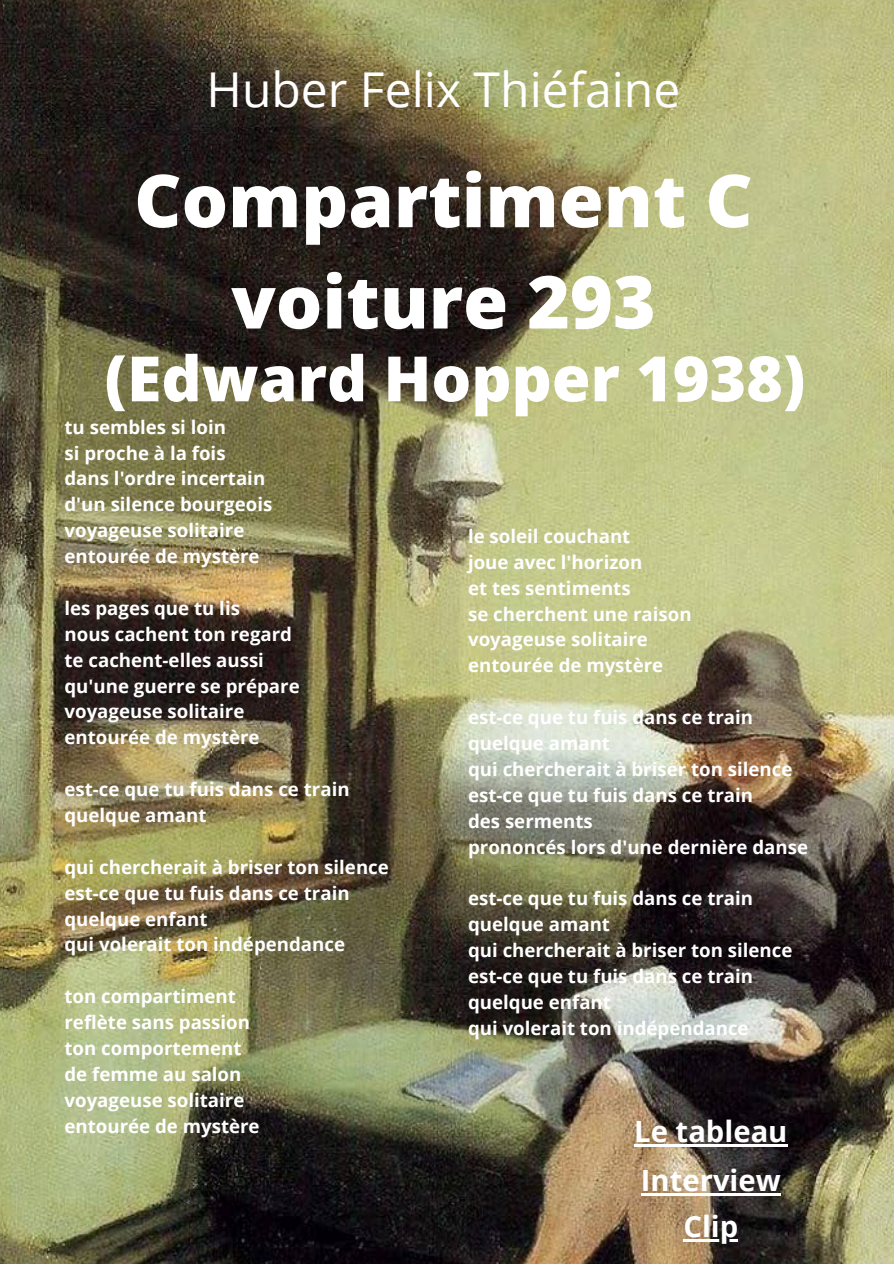
<style>
.page{position:relative;width:894px;height:1264px;background:#fff}
.page>*{position:absolute;margin:0;border:0;box-sizing:border-box;transform-origin:0 0}
.t1{font:800 73.05px/101.2px "Open Sans";color:#fff;text-align:center}
.t2{font:800 62.55px "Open Sans";color:#fff}
.t3{font:48px "Open Sans";color:#fff}
.t4{font:700 29.25px "Open Sans";color:#fff}
.t5{font:700 18.6px "Open Sans";color:#fff}
</style>
<div class="page">
<img style="left:0;top:0;width:893px;height:1263px">
<hr style="left:683px;top:1239px;width:55px;height:2px;background:#fff">
<hr style="left:640px;top:1193px;width:140px;height:2px;background:#fff">
<hr style="left:634px;top:1143px;width:153px;height:3px;background:#fff">
<p class="t3" style="left:206px;top:55px;width:475px">Huber Felix Thiéfaine</p>
<p class="t1" style="left:134px;top:148px;width:620px">Compartiment C voiture 293</p>
<h4 class="t2" style="left:104px;top:334px;width:702px">(Edward Hopper 1938)</h4>
<p class="t5" style="left:64px;top:414px;width:163px">tu sembles si loin</p>
<p class="t5" style="left:64px;top:440px;width:162px">si proche à la fois</p>
<p class="t5" style="left:64px;top:465px;width:202px">dans l'ordre incertain</p>
<p class="t5" style="left:64px;top:491px;width:209px">d'un silence bourgeois</p>
<p class="t5" style="left:64px;top:517px;width:181px">voyageuse solitaire</p>
<p class="t5" style="left:64px;top:543px;width:196px">entourée de mystère</p>
<p class="t5" style="left:64px;top:595px;width:177px">les pages que tu lis</p>
<p class="t5" style="left:64px;top:621px;width:229px">nous cachent ton regard</p>
<p class="t5" style="left:64px;top:647px;width:201px">te cachent-elles aussi</p>
<p class="t5" style="left:64px;top:672px;width:236px">qu'une guerre se prépare</p>
<p class="t5" style="left:64px;top:698px;width:181px">voyageuse solitaire</p>
<p class="t5" style="left:64px;top:724px;width:196px">entourée de mystère</p>
<p class="t5" style="left:64px;top:776px;width:286px">est-ce que tu fuis dans ce train</p>
<p class="t5" style="left:64px;top:802px;width:143px">quelque amant</p>
<p class="t5" style="left:64px;top:854px;width:326px">qui chercherait à briser ton silence</p>
<p class="t5" style="left:64px;top:879px;width:286px">est-ce que tu fuis dans ce train</p>
<p class="t5" style="left:64px;top:905px;width:144px">quelque enfant</p>
<p class="t5" style="left:64px;top:931px;width:282px">qui volerait ton indépendance</p>
<p class="t5" style="left:64px;top:983px;width:173px">ton compartiment</p>
<p class="t5" style="left:64px;top:1009px;width:187px">reflète sans passion</p>
<p class="t5" style="left:64px;top:1035px;width:178px">ton comportement</p>
<p class="t5" style="left:64px;top:1061px;width:178px">de femme au salon</p>
<p class="t5" style="left:64px;top:1086px;width:181px">voyageuse solitaire</p>
<p class="t5" style="left:64px;top:1112px;width:196px">entourée de mystère</p>
<h3 class="t5" style="left:468px;top:523px;width:164px">le soleil couchant</h3>
<h1 class="t5" style="left:468px;top:549px;width:176px">joue avec l'horizon</h1>
<h2 class="t5" style="left:468px;top:575px;width:164px">et tes sentiments</h2>
<p class="t5" style="left:468px;top:600px;width:225px">se cherchent une raison</p>
<p class="t5" style="left:468px;top:626px;width:181px">voyageuse solitaire</p>
<p class="t5" style="left:468px;top:652px;width:196px">entourée de mystère</p>
<p class="t5" style="left:468px;top:704px;width:286px">est-ce que tu fuis dans ce train</p>
<p class="t5" style="left:468px;top:730px;width:143px">quelque amant</p>
<p class="t5" style="left:468px;top:756px;width:326px">qui chercherait à briser ton silence</p>
<p class="t5" style="left:468px;top:782px;width:286px">est-ce que tu fuis dans ce train</p>
<p class="t5" style="left:468px;top:807px;width:126px">des serments</p>
<p class="t5" style="left:468px;top:833px;width:341px">prononcés lors d'une dernière danse</p>
<p class="t5" style="left:468px;top:885px;width:286px">est-ce que tu fuis dans ce train</p>
<p class="t5" style="left:468px;top:911px;width:143px">quelque amant</p>
<p class="t5" style="left:468px;top:937px;width:326px">qui chercherait à briser ton silence</p>
<p class="t5" style="left:468px;top:963px;width:286px">est-ce que tu fuis dans ce train</p>
<p class="t5" style="left:468px;top:989px;width:144px">quelque enfant</p>
<p class="t5" style="left:468px;top:1014px;width:282px">qui volerait ton indépendance</p>
<h4 class="t4" style="left:634px;top:1110px;width:155px">Le tableau</h4>
<h4 class="t4" style="left:640px;top:1159px;width:141px">Interview</h4>
<p class="t4" style="left:683px;top:1205px;width:56px">Clip</p>
</div>
